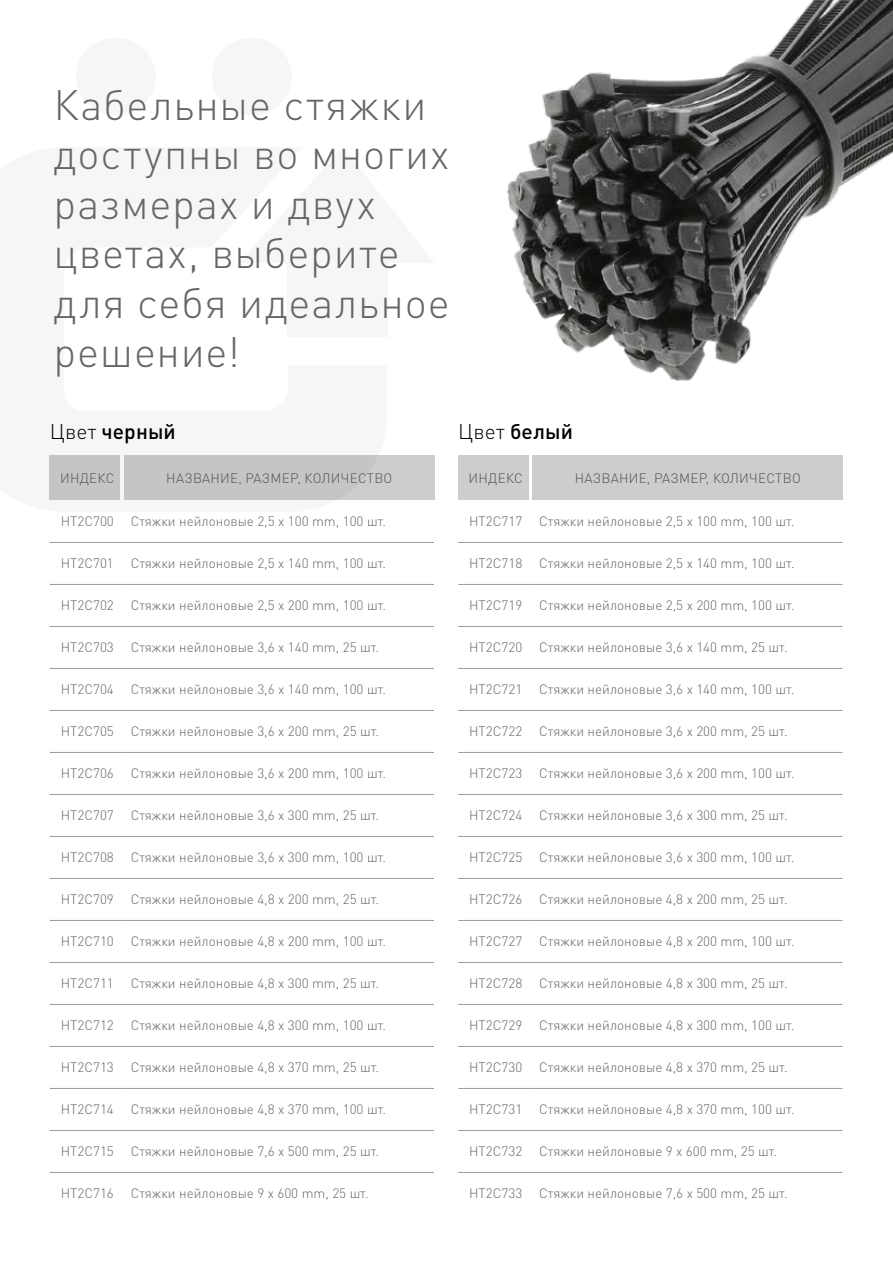
<style>
.page{position:relative;width:893px;height:1263px;background:#fff}
.page>*{position:absolute;margin:0;border:0;box-sizing:border-box;transform-origin:0 0}
.t1{font:300 42px/49.5px "DIN Pro";letter-spacing:.025em;color:#666}
.t2{font:500 21px "DIN Pro";letter-spacing:.005em;color:#000}
.t3{font:300 13.5px "DIN Pro";color:#666}
.t4{font:300 13.5px "DIN Pro";letter-spacing:.02em;color:#666}
.s1{font-weight:300}
</style>
<div class="page">
<div style="left:212px;top:38px;width:80px;height:77px;background:#f6f6f6;border-radius:50%"></div>
<div style="left:76px;top:38px;width:80px;height:77px;background:#f6f6f6;border-radius:50%"></div>
<img style="left:507px;top:0;width:385px;height:381px">
<hr style="left:50px;top:542px;width:75px;height:1px;background:#999">
<hr style="left:125px;top:542px;width:309px;height:1px;background:#999">
<hr style="left:50px;top:584px;width:75px;height:1px;background:#999">
<hr style="left:125px;top:584px;width:309px;height:1px;background:#999">
<hr style="left:50px;top:626px;width:75px;height:1px;background:#999">
<hr style="left:125px;top:626px;width:309px;height:1px;background:#999">
<hr style="left:50px;top:668px;width:75px;height:1px;background:#999">
<hr style="left:125px;top:668px;width:309px;height:1px;background:#999">
<hr style="left:50px;top:710px;width:75px;height:1px;background:#999">
<hr style="left:125px;top:710px;width:309px;height:1px;background:#999">
<hr style="left:50px;top:752px;width:75px;height:1px;background:#999">
<hr style="left:125px;top:752px;width:309px;height:1px;background:#999">
<hr style="left:50px;top:794px;width:75px;height:1px;background:#999">
<hr style="left:125px;top:794px;width:309px;height:1px;background:#999">
<hr style="left:50px;top:836px;width:75px;height:1px;background:#999">
<hr style="left:125px;top:836px;width:309px;height:1px;background:#999">
<hr style="left:50px;top:878px;width:75px;height:1px;background:#999">
<hr style="left:125px;top:878px;width:309px;height:1px;background:#999">
<hr style="left:50px;top:920px;width:75px;height:1px;background:#999">
<hr style="left:125px;top:920px;width:309px;height:1px;background:#999">
<hr style="left:50px;top:962px;width:75px;height:1px;background:#999">
<hr style="left:125px;top:962px;width:309px;height:1px;background:#999">
<hr style="left:50px;top:1004px;width:75px;height:1px;background:#999">
<hr style="left:125px;top:1004px;width:309px;height:1px;background:#999">
<hr style="left:50px;top:1046px;width:75px;height:1px;background:#999">
<hr style="left:125px;top:1046px;width:309px;height:1px;background:#999">
<hr style="left:50px;top:1088px;width:75px;height:1px;background:#999">
<hr style="left:125px;top:1088px;width:309px;height:1px;background:#999">
<hr style="left:50px;top:1130px;width:75px;height:1px;background:#999">
<hr style="left:125px;top:1130px;width:309px;height:1px;background:#999">
<hr style="left:50px;top:1172px;width:75px;height:1px;background:#999">
<hr style="left:125px;top:1172px;width:309px;height:1px;background:#999">
<hr style="left:458px;top:542px;width:75px;height:1px;background:#999">
<hr style="left:533px;top:542px;width:309px;height:1px;background:#999">
<hr style="left:458px;top:584px;width:75px;height:1px;background:#999">
<hr style="left:533px;top:584px;width:309px;height:1px;background:#999">
<hr style="left:458px;top:626px;width:75px;height:1px;background:#999">
<hr style="left:533px;top:626px;width:309px;height:1px;background:#999">
<hr style="left:458px;top:668px;width:75px;height:1px;background:#999">
<hr style="left:533px;top:668px;width:309px;height:1px;background:#999">
<hr style="left:458px;top:710px;width:75px;height:1px;background:#999">
<hr style="left:533px;top:710px;width:309px;height:1px;background:#999">
<hr style="left:458px;top:752px;width:75px;height:1px;background:#999">
<hr style="left:533px;top:752px;width:309px;height:1px;background:#999">
<hr style="left:458px;top:794px;width:75px;height:1px;background:#999">
<hr style="left:533px;top:794px;width:309px;height:1px;background:#999">
<hr style="left:458px;top:836px;width:75px;height:1px;background:#999">
<hr style="left:533px;top:836px;width:309px;height:1px;background:#999">
<hr style="left:458px;top:878px;width:75px;height:1px;background:#999">
<hr style="left:533px;top:878px;width:309px;height:1px;background:#999">
<hr style="left:458px;top:920px;width:75px;height:1px;background:#999">
<hr style="left:533px;top:920px;width:309px;height:1px;background:#999">
<hr style="left:458px;top:962px;width:75px;height:1px;background:#999">
<hr style="left:533px;top:962px;width:309px;height:1px;background:#999">
<hr style="left:458px;top:1004px;width:75px;height:1px;background:#999">
<hr style="left:533px;top:1004px;width:309px;height:1px;background:#999">
<hr style="left:458px;top:1046px;width:75px;height:1px;background:#999">
<hr style="left:533px;top:1046px;width:309px;height:1px;background:#999">
<hr style="left:458px;top:1088px;width:75px;height:1px;background:#999">
<hr style="left:533px;top:1088px;width:309px;height:1px;background:#999">
<hr style="left:458px;top:1130px;width:75px;height:1px;background:#999">
<hr style="left:533px;top:1130px;width:309px;height:1px;background:#999">
<hr style="left:458px;top:1172px;width:75px;height:1px;background:#999">
<hr style="left:533px;top:1172px;width:309px;height:1px;background:#999">
<div style="left:124px;top:455px;width:310px;height:45px;background:#c5c5c5"></div>
<div style="left:50px;top:455px;width:70px;height:45px;background:#c5c5c5"></div>
<div style="left:532px;top:455px;width:311px;height:45px;background:#cdcdcd"></div>
<div style="left:458px;top:455px;width:70px;height:45px;background:#cdcdcd"></div>
<h1 class="t1" style="left:53px;top:76px;width:398px">Кабельные стяжки доступны во многих размерах и двух цветах, выберите для себя идеальное решение!</h1>
<h2 class="t2" style="left:50px;top:415px;width:128px"><span class="s1">Цвет</span> черный</h2>
<h2 class="t2" style="left:458px;top:415px;width:116px"><span class="s1">Цвет</span> белый</h2>
<p class="t3" style="left:60px;top:467px;width:56px">ИНДЕКС</p>
<p class="t4" style="left:166px;top:467px;width:228px">НАЗВАНИЕ, РАЗМЕР, КОЛИЧЕСТВО</p>
<p class="t3" style="left:61px;top:511px;width:55px">HT2C700</p>
<p class="t3" style="left:131px;top:511px;width:257px">Стяжки нейлоновые 2,5 x 100 mm, 100 шт.</p>
<p class="t3" style="left:61px;top:553px;width:55px">HT2C701</p>
<p class="t3" style="left:131px;top:553px;width:257px">Стяжки нейлоновые 2,5 x 140 mm, 100 шт.</p>
<p class="t3" style="left:61px;top:595px;width:55px">HT2C702</p>
<p class="t3" style="left:131px;top:595px;width:257px">Стяжки нейлоновые 2,5 x 200 mm, 100 шт.</p>
<p class="t3" style="left:61px;top:637px;width:55px">HT2C703</p>
<p class="t3" style="left:131px;top:637px;width:250px">Стяжки нейлоновые 3,6 x 140 mm, 25 шт.</p>
<p class="t3" style="left:61px;top:679px;width:55px">HT2C704</p>
<p class="t3" style="left:131px;top:679px;width:257px">Стяжки нейлоновые 3,6 x 140 mm, 100 шт.</p>
<p class="t3" style="left:61px;top:721px;width:55px">HT2C705</p>
<p class="t3" style="left:131px;top:721px;width:250px">Стяжки нейлоновые 3,6 x 200 mm, 25 шт.</p>
<p class="t3" style="left:61px;top:763px;width:55px">HT2C706</p>
<p class="t3" style="left:131px;top:763px;width:257px">Стяжки нейлоновые 3,6 x 200 mm, 100 шт.</p>
<p class="t3" style="left:61px;top:805px;width:55px">HT2C707</p>
<p class="t3" style="left:131px;top:805px;width:250px">Стяжки нейлоновые 3,6 x 300 mm, 25 шт.</p>
<p class="t3" style="left:61px;top:847px;width:55px">HT2C708</p>
<p class="t3" style="left:131px;top:847px;width:257px">Стяжки нейлоновые 3,6 x 300 mm, 100 шт.</p>
<p class="t3" style="left:61px;top:889px;width:55px">HT2C709</p>
<p class="t3" style="left:131px;top:889px;width:250px">Стяжки нейлоновые 4,8 x 200 mm, 25 шт.</p>
<p class="t3" style="left:61px;top:931px;width:55px">HT2C710</p>
<p class="t3" style="left:131px;top:931px;width:257px">Стяжки нейлоновые 4,8 x 200 mm, 100 шт.</p>
<p class="t3" style="left:61px;top:973px;width:55px">HT2C711</p>
<p class="t3" style="left:131px;top:973px;width:250px">Стяжки нейлоновые 4,8 x 300 mm, 25 шт.</p>
<p class="t3" style="left:61px;top:1015px;width:55px">HT2C712</p>
<p class="t3" style="left:131px;top:1015px;width:257px">Стяжки нейлоновые 4,8 x 300 mm, 100 шт.</p>
<p class="t3" style="left:61px;top:1057px;width:55px">HT2C713</p>
<p class="t3" style="left:131px;top:1057px;width:250px">Стяжки нейлоновые 4,8 x 370 mm, 25 шт.</p>
<p class="t3" style="left:61px;top:1099px;width:55px">HT2C714</p>
<p class="t3" style="left:131px;top:1099px;width:257px">Стяжки нейлоновые 4,8 x 370 mm, 100 шт.</p>
<p class="t3" style="left:61px;top:1141px;width:55px">HT2C715</p>
<p class="t3" style="left:131px;top:1141px;width:250px">Стяжки нейлоновые 7,6 x 500 mm, 25 шт.</p>
<p class="t3" style="left:61px;top:1183px;width:55px">HT2C716</p>
<p class="t3" style="left:131px;top:1183px;width:239px">Стяжки нейлоновые 9 x 600 mm, 25 шт.</p>
<p class="t3" style="left:468px;top:467px;width:56px">ИНДЕКС</p>
<p class="t4" style="left:574px;top:467px;width:228px">НАЗВАНИЕ, РАЗМЕР, КОЛИЧЕСТВО</p>
<p class="t3" style="left:469px;top:511px;width:55px">HT2C717</p>
<p class="t3" style="left:539px;top:511px;width:257px">Стяжки нейлоновые 2,5 x 100 mm, 100 шт.</p>
<p class="t3" style="left:469px;top:553px;width:55px">HT2C718</p>
<p class="t3" style="left:539px;top:553px;width:257px">Стяжки нейлоновые 2,5 x 140 mm, 100 шт.</p>
<p class="t3" style="left:469px;top:595px;width:55px">HT2C719</p>
<p class="t3" style="left:539px;top:595px;width:257px">Стяжки нейлоновые 2,5 x 200 mm, 100 шт.</p>
<p class="t3" style="left:469px;top:637px;width:55px">HT2C720</p>
<p class="t3" style="left:539px;top:637px;width:250px">Стяжки нейлоновые 3,6 x 140 mm, 25 шт.</p>
<p class="t3" style="left:469px;top:679px;width:55px">HT2C721</p>
<p class="t3" style="left:539px;top:679px;width:257px">Стяжки нейлоновые 3,6 x 140 mm, 100 шт.</p>
<p class="t3" style="left:469px;top:721px;width:55px">HT2C722</p>
<p class="t3" style="left:539px;top:721px;width:250px">Стяжки нейлоновые 3,6 x 200 mm, 25 шт.</p>
<p class="t3" style="left:469px;top:763px;width:55px">HT2C723</p>
<p class="t3" style="left:539px;top:763px;width:257px">Стяжки нейлоновые 3,6 x 200 mm, 100 шт.</p>
<p class="t3" style="left:469px;top:805px;width:55px">HT2C724</p>
<p class="t3" style="left:539px;top:805px;width:250px">Стяжки нейлоновые 3,6 x 300 mm, 25 шт.</p>
<p class="t3" style="left:469px;top:847px;width:55px">HT2C725</p>
<p class="t3" style="left:539px;top:847px;width:257px">Стяжки нейлоновые 3,6 x 300 mm, 100 шт.</p>
<p class="t3" style="left:469px;top:889px;width:55px">HT2C726</p>
<p class="t3" style="left:539px;top:889px;width:250px">Стяжки нейлоновые 4,8 x 200 mm, 25 шт.</p>
<p class="t3" style="left:469px;top:931px;width:55px">HT2C727</p>
<p class="t3" style="left:539px;top:931px;width:257px">Стяжки нейлоновые 4,8 x 200 mm, 100 шт.</p>
<p class="t3" style="left:469px;top:973px;width:55px">HT2C728</p>
<p class="t3" style="left:539px;top:973px;width:250px">Стяжки нейлоновые 4,8 x 300 mm, 25 шт.</p>
<p class="t3" style="left:469px;top:1015px;width:55px">HT2C729</p>
<p class="t3" style="left:539px;top:1015px;width:257px">Стяжки нейлоновые 4,8 x 300 mm, 100 шт.</p>
<p class="t3" style="left:469px;top:1057px;width:55px">HT2C730</p>
<p class="t3" style="left:539px;top:1057px;width:250px">Стяжки нейлоновые 4,8 x 370 mm, 25 шт.</p>
<p class="t3" style="left:469px;top:1099px;width:55px">HT2C731</p>
<p class="t3" style="left:539px;top:1099px;width:257px">Стяжки нейлоновые 4,8 x 370 mm, 100 шт.</p>
<p class="t3" style="left:469px;top:1141px;width:55px">HT2C732</p>
<p class="t3" style="left:539px;top:1141px;width:239px">Стяжки нейлоновые 9 x 600 mm, 25 шт.</p>
<p class="t3" style="left:469px;top:1183px;width:55px">HT2C733</p>
<p class="t3" style="left:539px;top:1183px;width:250px">Стяжки нейлоновые 7,6 x 500 mm, 25 шт.</p>
</div>
